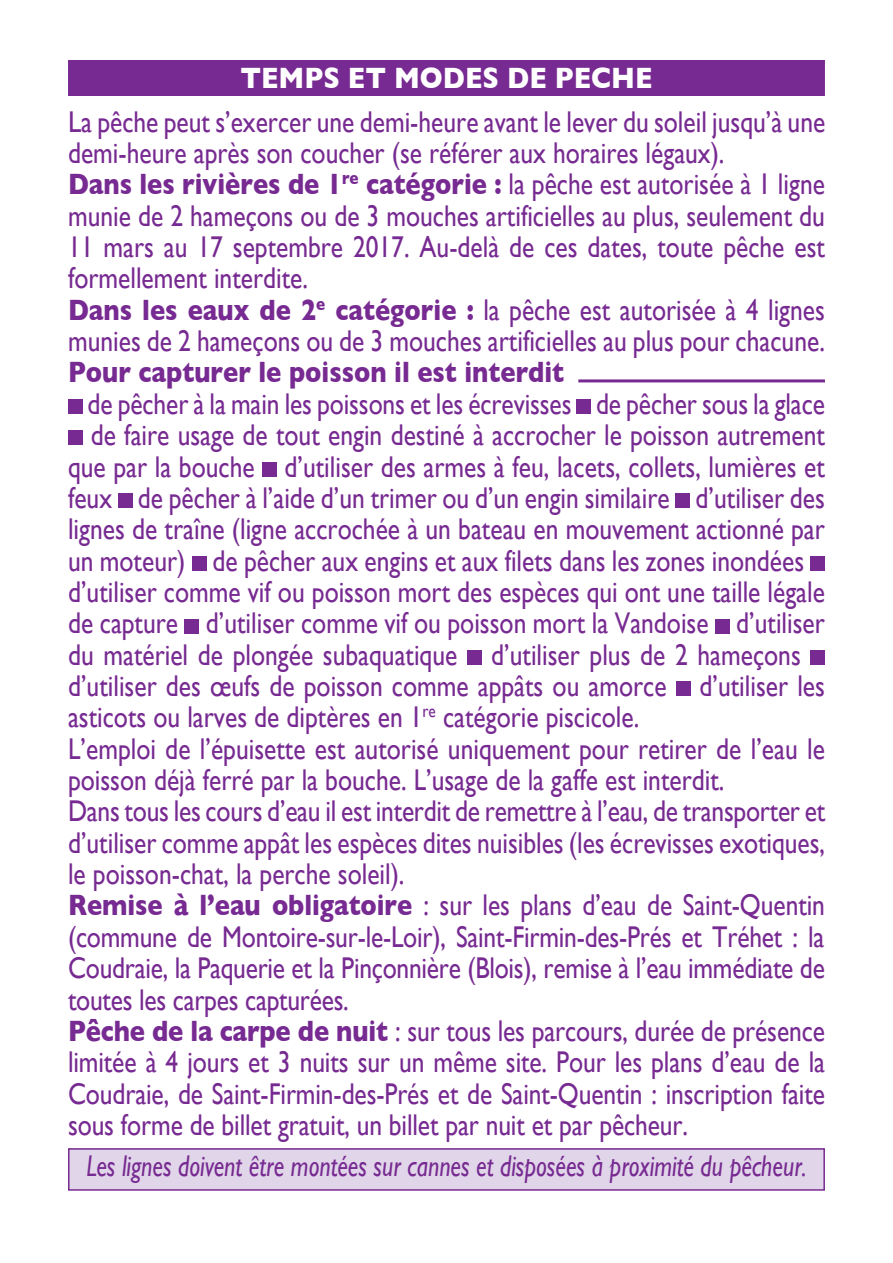
<style>
.page{position:relative;width:893px;height:1263px;background:#fff}
.page>*{position:absolute;margin:0;border:0;box-sizing:border-box;transform-origin:0 0}
.t1{font:30px "Gill Sans";color:#772a91;scale:.85 1}
.t2{font:30px/31.5px "Gill Sans";color:#772a91;scale:.9 1}
.t3{font:italic 30px "Gill Sans";color:#772a91;scale:.8 1}
.t4{font:700 30px "Gill Sans";color:#772a91;scale:.85 1}
.t5{font:700 30px "Gill Sans";color:#fff;scale:.9 1}
.s1{font-weight:700}
</style>
<div class="page">
<div style="left:68px;top:60px;width:757px;height:36px;background:#772a91"></div>
<hr style="left:578px;top:379px;width:247px;height:3px;background:#772a91">
<div style="left:68px;top:399px;width:14px;height:15px;background:#772a91"></div>
<div style="left:576px;top:399px;width:15px;height:15px;background:#772a91"></div>
<div style="left:68px;top:431px;width:14px;height:14px;background:#772a91"></div>
<div style="left:262px;top:462px;width:15px;height:14px;background:#772a91"></div>
<div style="left:118px;top:493px;width:14px;height:15px;background:#772a91"></div>
<div style="left:675px;top:493px;width:15px;height:15px;background:#772a91"></div>
<div style="left:192px;top:556px;width:14px;height:14px;background:#772a91"></div>
<div style="left:810px;top:556px;width:15px;height:14px;background:#772a91"></div>
<div style="left:185px;top:619px;width:14px;height:14px;background:#772a91"></div>
<div style="left:715px;top:619px;width:15px;height:14px;background:#772a91"></div>
<div style="left:467px;top:650px;width:14px;height:15px;background:#772a91"></div>
<div style="left:810px;top:650px;width:15px;height:15px;background:#772a91"></div>
<div style="left:676px;top:681px;width:14px;height:15px;background:#772a91"></div>
<div style="left:69px;top:1149px;width:755px;height:41px;background:#e1d6e9"></div>
<div style="left:68px;top:1148px;width:757px;height:43px;border:2px solid #772a91"></div>
<p class="t5" style="left:240px;top:54px;width:460px">TEMPS ET MODES DE PECHE</p>
<p class="t2" style="left:68px;top:105px;width:843px">La pêche peut s’exercer une demi-heure avant le lever du soleil jusqu’à une demi-heure après son coucher (se référer aux horaires légaux).<br><span class="s1">Dans les rivières de 1</span><sup>re</sup> <span class="s1">catégorie :</span> la pêche est autorisée à 1 ligne munie de 2 hameçons ou de 3 mouches artificielles au plus, seulement du 11 mars au 17 septembre 2017. Au-delà de ces dates, toute pêche est formellement interdite.<br><span class="s1">Dans les eaux de 2</span><sup>e</sup> <span class="s1">catégorie :</span> la pêche est autorisée à 4 lignes munies de 2 hameçons ou de 3 mouches artificielles au plus pour chacune.</p>
<p class="t4" style="left:68px;top:348px;width:585px">Pour capturer le poisson il est interdit</p>
<p class="t1" style="left:88px;top:386px;width:869px">de pêcher à la main les poissons et les écrevisses de pêcher sous la glace</p>
<p class="t1" style="left:91px;top:417px;width:865px">de faire usage de tout engin destiné à accrocher le poisson autrement</p>
<p class="t1" style="left:68px;top:449px;width:892px">que par la bouche d’utiliser des armes à feu, lacets, collets, lumières et</p>
<p class="t1" style="left:68px;top:480px;width:892px">feux de pêcher à l’aide d’un trimer ou d’un engin similaire d’utiliser des</p>
<p class="t1" style="left:68px;top:511px;width:892px">lignes de traîne (ligne accrochée à un bateau en mouvement actionné par</p>
<p class="t1" style="left:68px;top:543px;width:867px">un moteur) de pêcher aux engins et aux filets dans les zones inondées</p>
<p class="t1" style="left:68px;top:574px;width:892px">d’utiliser comme vif ou poisson mort des espèces qui ont une taille légale</p>
<p class="t1" style="left:68px;top:605px;width:892px">de capture d’utiliser comme vif ou poisson mort la Vandoise d’utiliser</p>
<p class="t1" style="left:68px;top:637px;width:864px">du matériel de plongée subaquatique d’utiliser plus de 2 hameçons</p>
<p class="t1" style="left:68px;top:668px;width:892px">d’utiliser des œufs de poisson comme appâts ou amorce d’utiliser les</p>
<p class="t1" style="left:68px;top:699px;width:674px">asticots ou larves de diptères en 1<sup>re</sup> catégorie piscicole.</p>
<p class="t1" style="left:68px;top:731px;width:892px">L’emploi de l’épuisette est autorisé uniquement pour retirer de l’eau le</p>
<p class="t1" style="left:68px;top:762px;width:774px">poisson déjà ferré par la bouche. L’usage de la gaffe est interdit.</p>
<p class="t1" style="left:68px;top:794px;width:892px">Dans tous les cours d’eau il est interdit de remettre à l’eau, de transporter et</p>
<p class="t1" style="left:68px;top:825px;width:892px">d’utiliser comme appât les espèces dites nuisibles (les écrevisses exotiques,</p>
<p class="t1" style="left:68px;top:856px;width:397px">le poisson-chat, la perche soleil).</p>
<p class="t1" style="left:68px;top:888px;width:892px"><span class="s1">Remise à l’eau obligatoire</span> : sur les plans d’eau de Saint-Quentin</p>
<p class="t1" style="left:68px;top:919px;width:891px">(commune de Montoire-sur-le-Loir), Saint-Firmin-des-Prés et Tréhet : la</p>
<p class="t1" style="left:68px;top:950px;width:892px">Coudraie, la Paquerie et la Pinçonnière (Blois), remise à l’eau immédiate de</p>
<p class="t1" style="left:68px;top:982px;width:332px">toutes les carpes capturées.</p>
<p class="t1" style="left:68px;top:1013px;width:892px"><span class="s1">Pêche de la carpe de nuit</span> : sur tous les parcours, durée de présence</p>
<p class="t1" style="left:68px;top:1044px;width:892px">limitée à 4 jours et 3 nuits sur un même site. Pour les plans d’eau de la</p>
<p class="t1" style="left:68px;top:1076px;width:892px">Coudraie, de Saint-Firmin-des-Prés et de Saint-Quentin : inscription faite</p>
<p class="t1" style="left:68px;top:1107px;width:731px">sous forme de billet gratuit, un billet par nuit et par pêcheur.</p>
<p class="t3" style="left:86px;top:1149px;width:902px">Les lignes doivent être montées sur cannes et disposées à proximité du pêcheur.</p>
</div>
